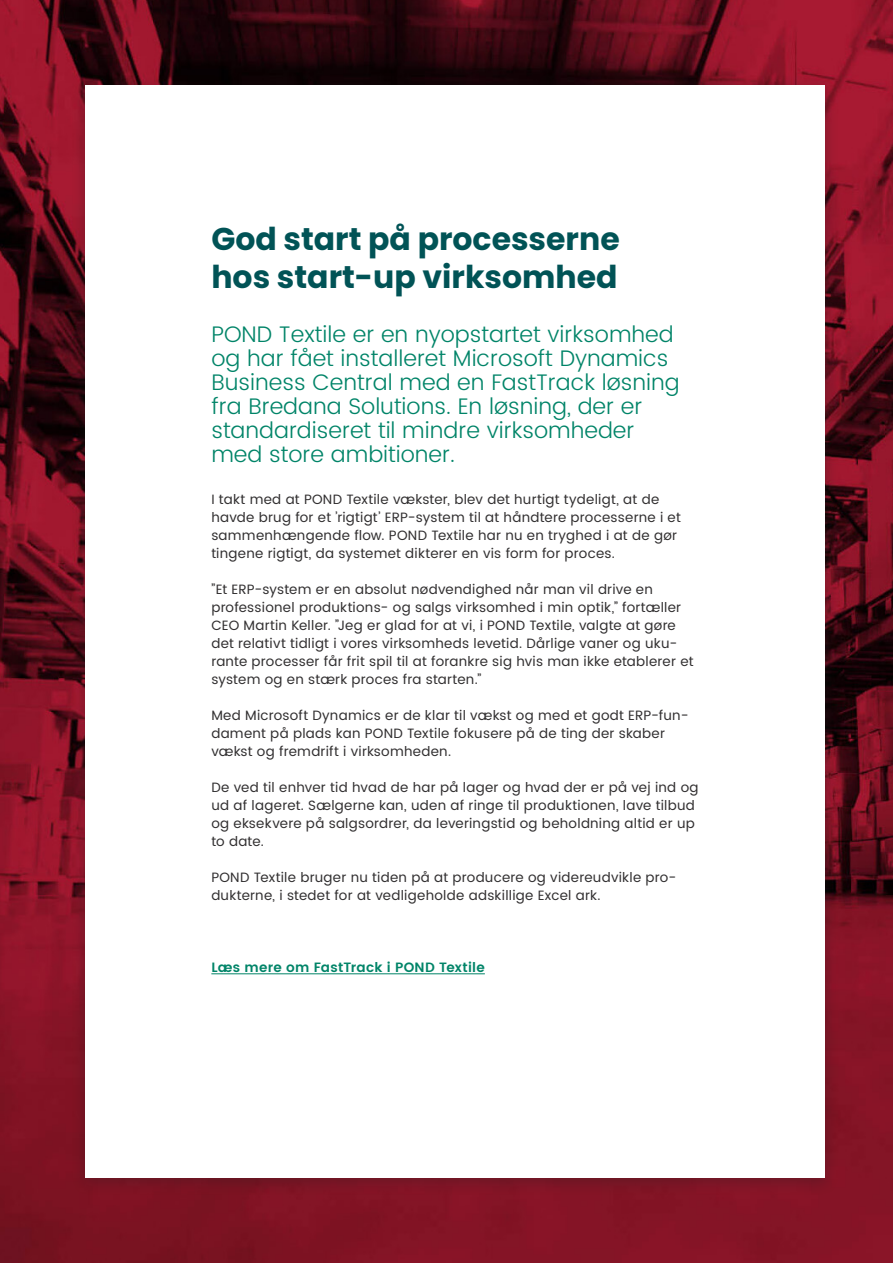
<style>
.page{position:relative;width:893px;height:1263px;background:#fff}
.page>*{position:absolute;margin:0;border:0;box-sizing:border-box;transform-origin:0 0}
.t1{font:700 31.5px/37.5px "Poppins";color:#015356}
.Intro{font:300 22.5px/24px "Poppins";color:#008468}
.Brødtekst{font:13.5px/18px "Poppins";letter-spacing:.02em;color:#312f30}
.Brødtekst-2{font:600 13.5px "Poppins";letter-spacing:.02em;color:#008468}
</style>
<div class="page">
<img style="left:0;top:0;width:893px;height:1263px">
<div style="left:71px;top:75px;width:768px;height:1121px;background:#231f20;opacity:.3"></div>
<div style="left:85px;top:85px;width:740px;height:1093px;background:#fff"></div>
<hr style="left:211px;top:973px;width:274px;height:1px;background:#008468">
<p class="t1" style="left:211px;top:221px;width:410px">God start på processerne hos start-up virksomhed</p>
<p class="Intro" style="left:211px;top:323px;width:470px">POND Textile er en nyopstartet virksomhed og har fået installeret Microsoft Dynamics Business Central med en FastTrack løsning fra Bredana Solutions. En løsning, der er standardiseret til mindre virksomheder med store ambitioner.</p>
<p class="Brødtekst" style="left:211px;top:491px;width:471px">I takt med at POND Textile vækster, blev det hurtigt tydeligt, at de havde brug for et ’rigtigt’ ERP-system til at håndtere processerne i et sammenhængende flow. POND Textile har nu en tryghed i at de gør tingene rigtigt, da systemet dikterer en vis form for proces.</p>
<p class="Brødtekst" style="left:211px;top:581px;width:484px">”Et ERP-system er en absolut nødvendighed når man vil drive en professionel produktions- og salgs virksomhed i min optik,” fortæller CEO Martin Keller. ”Jeg er glad for at vi, i POND Textile, valgte at gøre det relativt tidligt i vores virksomheds levetid. Dårlige vaner og uku&shy;rante processer får frit spil til at forankre sig hvis man ikke etablerer et system og en stærk proces fra starten.”</p>
<p class="Brødtekst" style="left:211px;top:707px;width:479px">Med Microsoft Dynamics er de klar til vækst og med et godt ERP-fun&shy;dament på plads kan POND Textile fokusere på de ting der skaber vækst og fremdrift i virksomheden.</p>
<p class="Brødtekst" style="left:211px;top:779px;width:489px">De ved til enhver tid hvad de har på lager og hvad der er på vej ind og ud af lageret. Sælgerne kan, uden af ringe til produktionen, lave tilbud og eksekvere på salgsordrer, da leveringstid og beholdning altid er up to date.</p>
<p class="Brødtekst" style="left:211px;top:869px;width:467px">POND Textile bruger nu tiden på at producere og videreudvikle pro&shy;dukterne, i stedet for at vedligeholde adskillige Excel ark.</p>
<p class="Brødtekst-2" style="left:211px;top:957px;width:275px">Læs mere om FastTrack i POND Textile</p>
</div>
